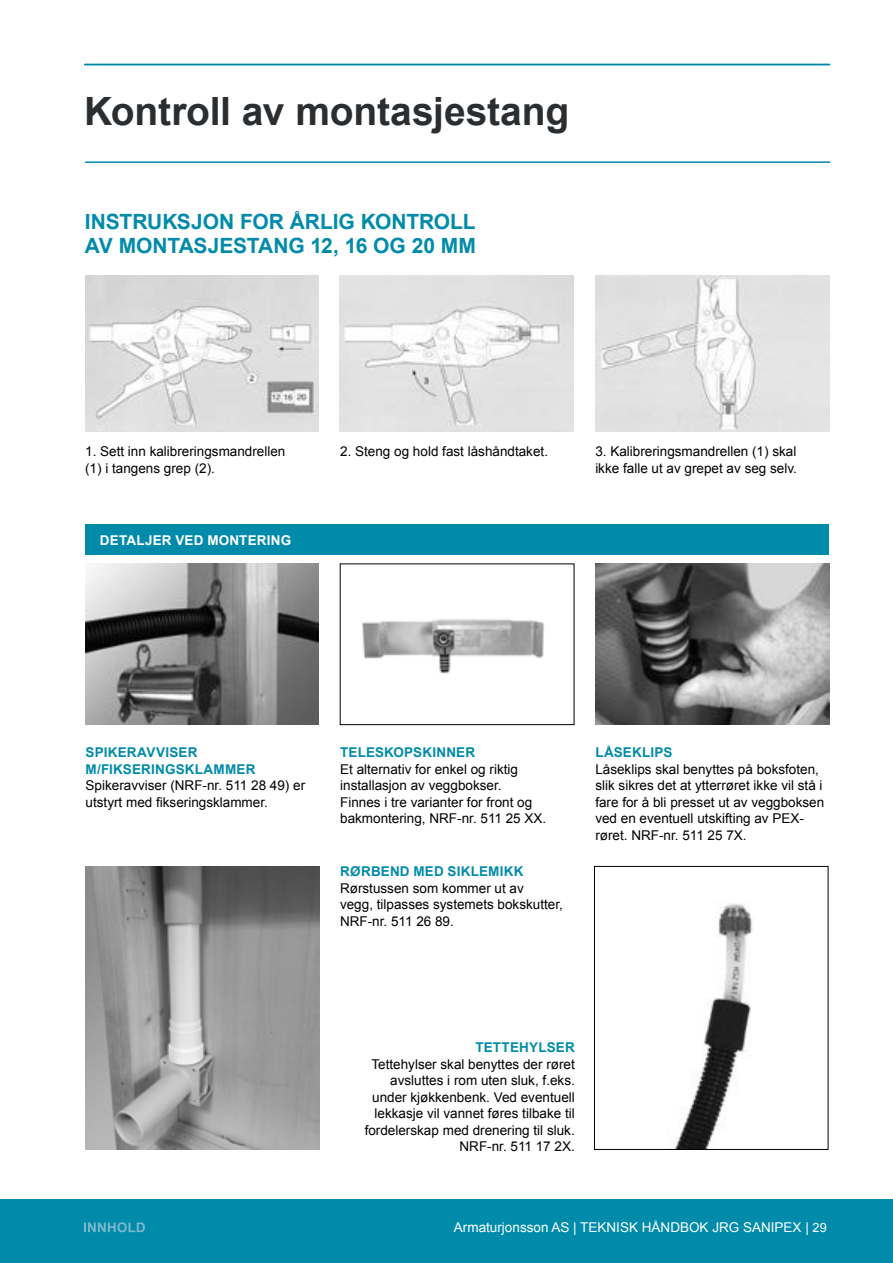
<style>
.page{position:relative;width:893px;height:1263px;background:#fff}
.page>*{position:absolute;margin:0;border:0;box-sizing:border-box;transform-origin:0 0}
.t1{font:700 39px "Arial";letter-spacing:-.005em;color:#2b2e31}
.t2{font:700 21px/24px "Arial";letter-spacing:-.005em;color:#008bab}
.t3{font:13.5px/16.5px "Arial";color:#000}
.t4{font:700 13.5px/16.5px "Arial";letter-spacing:.015em;color:#008bab}
.t5{font:13.5px "Arial";color:#fff}
.t6{font:700 13.5px "Arial";letter-spacing:.015em;color:#fff}
.s1{font-size:12.75px}
</style>
<div class="page">
<div style="left:0;top:1199px;width:893px;height:64px;background:#008bab"></div>
<svg style="left:84px;top:1222px;width:61px;height:10px"></svg>
<div style="left:85px;top:524px;width:744px;height:31px;background:#008bab"></div>
<hr style="left:84px;top:64px;width:745px;height:1px;background:#008bab">
<hr style="left:85px;top:64px;width:745px;height:1px;background:#008bab">
<hr style="left:85px;top:161px;width:745px;height:2px;background:#008bab">
<img style="left:85px;top:275px;width:234px;height:157px">
<img style="left:340px;top:275px;width:233px;height:157px">
<img style="left:595px;top:275px;width:234px;height:157px">
<img style="left:85px;top:866px;width:234px;height:284px">
<img style="left:86px;top:564px;width:232px;height:161px">
<img style="left:596px;top:564px;width:233px;height:161px">
<img style="left:675px;top:903px;width:78px;height:245px">
<div style="left:594px;top:866px;width:234px;height:284px;border:1px solid #000"></div>
<img style="left:361px;top:619px;width:183px;height:55px">
<div style="left:340px;top:564px;width:234px;height:161px;border:1px solid #000"></div>
<h1 class="t1" style="left:84px;top:86px;width:487px">Kontroll av montasjestang</h1>
<h2 class="t2" style="left:85px;top:210px;width:393px">INSTRUKSJON FOR ÅRLIG KONTROLL<br>AV MONTASJESTANG 12, 16 OG 20 MM</h2>
<p class="t3" style="left:85px;top:443px;width:202px">1. Sett inn kalibreringsmandrellen (1) i tangens grep (2).</p>
<p class="t3" style="left:340px;top:443px;width:209px">2. Steng og hold fast låshåndtaket.</p>
<p class="t3" style="left:595px;top:443px;width:203px">3. Kalibreringsmandrellen (1) skal ikke falle ut av grepet av seg selv.</p>
<p class="t6" style="left:100px;top:531px;width:193px">DETALJER VED MONTERING</p>
<p class="t4" style="left:86px;top:745px;width:171px">SPIKERAVVISER<br>M/FIKSERINGSKLAMMER</p>
<p class="t3" style="left:86px;top:778px;width:221px">Spikeravviser (NRF-nr. 511 28 49) er utstyrt med fikseringsklammer.</p>
<p class="t4" style="left:340px;top:745px;width:137px">TELESKOPSKINNER</p>
<p class="t3" style="left:340px;top:761px;width:208px">Et alternativ for enkel og riktig installasjon av veggbokser.<br>Finnes i tre varianter for front og bakmontering, NRF-nr. 511 25 XX.</p>
<p class="t4" style="left:340px;top:863px;width:185px">RØRBEND MED SIKLEMIKK</p>
<p class="t3" style="left:340px;top:880px;width:224px">Rørstussen som kommer ut av<br>vegg, tilpasses systemets bokskutter,<br>NRF-nr. 511 26 89.</p>
<p class="t4" style="left:595px;top:745px;width:79px">LÅSEKLIPS</p>
<p class="t3" style="left:595px;top:761px;width:230px">Låseklips skal benyttes på boksfoten, slik sikres det at ytterrøret ikke vil stå i fare for å bli presset ut av veggboksen ved en eventuell utskifting av PEX&shy;røret. NRF-nr. 511 25 7X.</p>
<p class="t4" style="left:475px;top:1039px;width:101px">TETTEHYLSER</p>
<p class="t3" style="left:365px;top:1056px;width:212px;text-align:right">Tettehylser skal benyttes der røret avsluttes i rom uten sluk, f.eks. under kjøkkenbenk. Ved eventuell lekkasje vil vannet føres tilbake til fordelerskap med drenering til sluk.<br>NRF-nr. 511 17 2X.</p>
<p class="t5" style="left:454px;top:1218px;width:374px">Armaturjonsson AS | TEKNISK HÅNDBOK JRG SANIPEX | <span class="s1">29</span></p>
</div>
